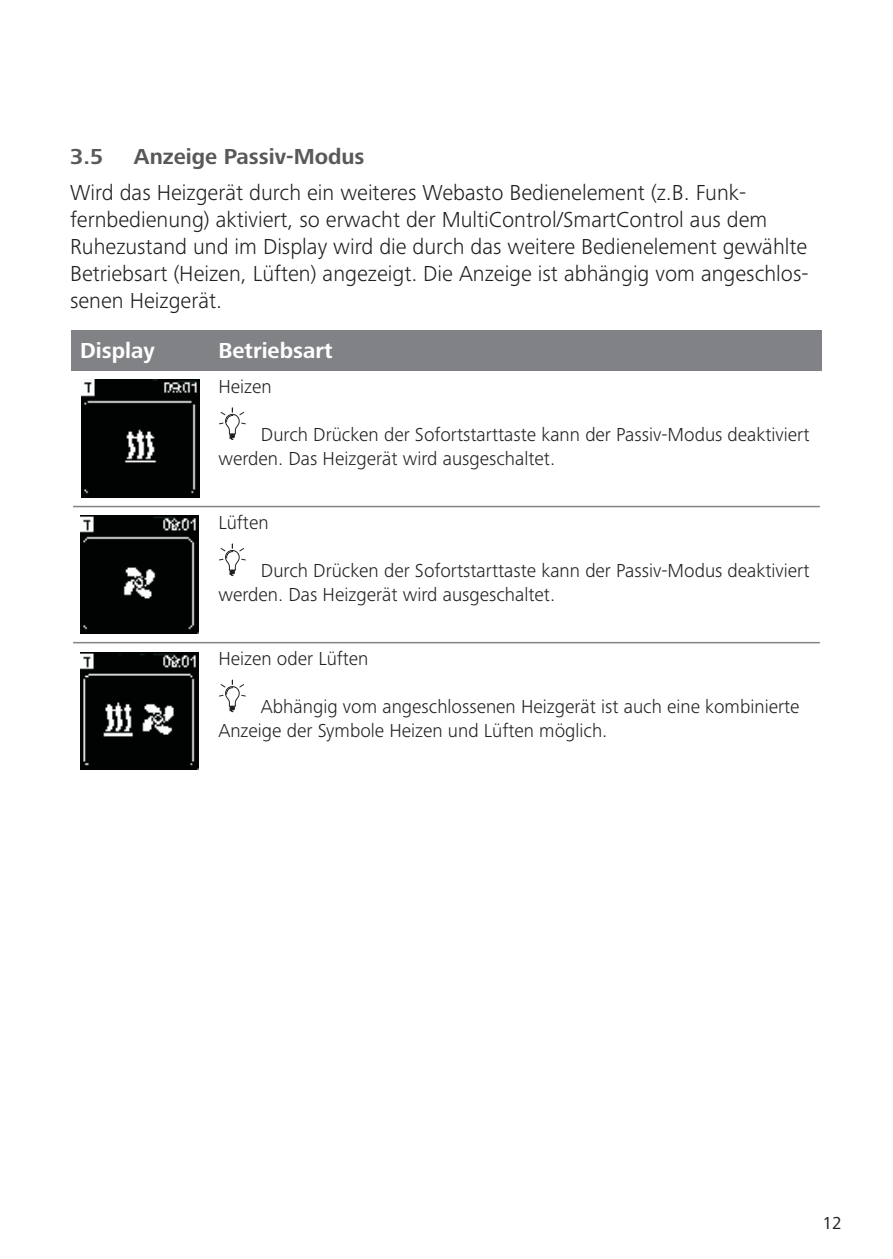
<style>
.page{position:relative;width:893px;height:1259px;background:#fff}
.page>*{position:absolute;margin:0;border:0;box-sizing:border-box;transform-origin:0 0}
.t1{font:300 22.5px/27px "Frutiger Next LTW1 G";color:#231f20}
.t2{font:700 22.5px "Frutiger Next LTW1 G";color:#595959}
.t3{font:700 22.5px "Frutiger Next LTW1 G";color:#fff}
.t4{font:300 19.5px/24px "Frutiger Next LTW1 G";color:#231f20}
.t5{font:18px "Frutiger Next LTW1 G";color:#231f20}
</style>
<div class="page">
<hr style="left:73px;top:506px;width:747px;height:1px;background:#808285">
<hr style="left:73px;top:642px;width:137px;height:1px;background:#808285">
<hr style="left:210px;top:642px;width:610px;height:1px;background:#808285">
<div style="left:72px;top:329px;width:138px;height:41px;background:#808285"></div>
<div style="left:210px;top:329px;width:611px;height:41px;background:#808285"></div>
<img style="left:82px;top:380px;width:117px;height:117px">
<svg style="left:219px;top:408px;width:26px;height:32px"></svg>
<img style="left:81px;top:516px;width:117px;height:117px">
<svg style="left:219px;top:544px;width:26px;height:33px"></svg>
<img style="left:81px;top:652px;width:117px;height:117px">
<svg style="left:219px;top:680px;width:26px;height:33px"></svg>
<p class="t2" style="left:70px;top:145px;width:35px">3.5</p>
<p class="t2" style="left:134px;top:145px;width:232px">Anzeige Passiv-Modus</p>
<p class="t1" style="left:70px;top:179px;width:740px">Wird das Heizgerät durch ein weiteres Webasto Bedienelement (z.B. Funk&shy;fernbedienung) aktiviert, so erwacht der MultiControl/SmartControl aus dem Ruhezustand und im Display wird die durch das weitere Bedienelement gewählte Betriebsart (Heizen, Lüften) angezeigt. Die Anzeige ist abhängig vom angeschlos&shy;senen Heizgerät.</p>
<p class="t3" style="left:80px;top:339px;width:76px">Display</p>
<p class="t3" style="left:218px;top:339px;width:116px">Betriebsart</p>
<p class="t4" style="left:218px;top:375px;width:55px">Heizen</p>
<p class="t4" style="left:218px;top:423px;width:593px;text-indent:43px">Durch Drücken der Sofortstarttaste kann der Passiv-Modus deaktiviert werden. Das Heizgerät wird ausgeschaltet.</p>
<p class="t4" style="left:218px;top:511px;width:52px">Lüften</p>
<p class="t4" style="left:218px;top:559px;width:593px;text-indent:43px">Durch Drücken der Sofortstarttaste kann der Passiv-Modus deaktiviert werden. Das Heizgerät wird ausgeschaltet.</p>
<p class="t4" style="left:218px;top:647px;width:152px">Heizen oder Lüften</p>
<p class="t4" style="left:218px;top:695px;width:583px;text-indent:43px">Abhängig vom angeschlossenen Heizgerät ist auch eine kombinierte<br>Anzeige der Symbole Heizen und Lüften möglich.</p>
<p class="t5" style="left:822px;top:1214px;width:21px">12</p>
</div>
